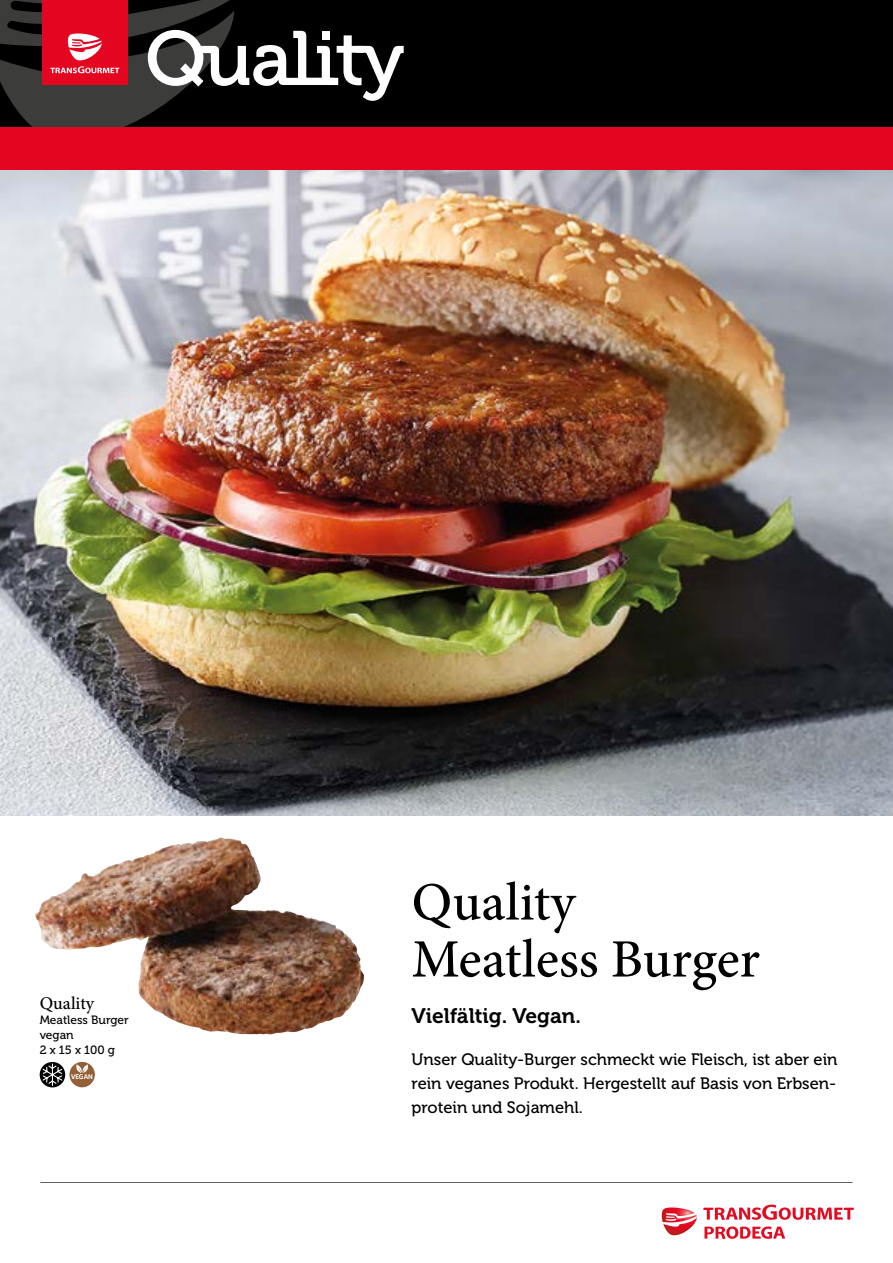
<style>
.page{position:relative;width:893px;height:1263px;background:#fff}
.page>*{position:absolute;margin:0;border:0;box-sizing:border-box;transform-origin:0 0}
.Titel_Quality{font:500 54px "Minion Pro";color:#000}
.Quality_Beschrieb{font:21px "Museo 700";color:#000}
.Titel_Quality-2{font:500 18px "Minion Pro";color:#000}
.Quality_Beschrieb-2{font:16.5px/24px "Museo 500";color:#000;text-align:justify}
.Titel_Quality-3{font:12px "Museo 500";color:#000}
.t1{font:700 7.05px "Transgourmet";color:#fff}
</style>
<div class="page">
<img style="left:0;top:170px;width:893px;height:646px">
<hr style="left:40px;top:1182px;width:813px;height:1px;background:#000">
<div style="left:0;top:0;width:893px;height:128px;background:#000"></div>
<div style="left:0;top:128px;width:893px;height:42px;background:#e40521"></div>
<svg style="left:0;top:0;width:404px;height:128px"></svg>
<svg style="left:661px;top:1204px;width:193px;height:35px"></svg>
<img style="left:35px;top:841px;width:330px;height:194px">
<div style="left:69px;top:1062px;width:26px;height:25px;background:#936037;border-radius:50%"></div>
<svg style="left:76px;top:1064px;width:12px;height:9px"></svg>
<div style="left:40px;top:1062px;width:25px;height:25px;background:#000;border-radius:50%"></div>
<svg style="left:42px;top:1063px;width:21px;height:23px"></svg>
<p class="Titel_Quality-2" style="left:40px;top:991px;width:56px">Quality</p>
<p class="Titel_Quality-3" style="left:40px;top:1014px;width:91px">Meatless Burger</p>
<p class="Titel_Quality-3" style="left:40px;top:1029px;width:36px">vegan</p>
<p class="Titel_Quality-3" style="left:40px;top:1044px;width:77px">2 x 15 x 100 g</p>
<p class="t1" style="left:71px;top:1073px;width:23px">VEGAN</p>
<p class="Titel_Quality" style="left:412px;top:866px;width:165px">Quality</p>
<p class="Titel_Quality" style="left:412px;top:923px;width:350px">Meatless Burger</p>
<p class="Quality_Beschrieb" style="left:412px;top:1004px;width:171px">Vielfältig. Vegan.</p>
<p class="Quality_Beschrieb-2" style="left:412px;top:1048px;width:427px">Unser Quality-Burger schmeckt wie Fleisch, ist aber ein rein veganes Produkt. Hergestellt auf Basis von Erbsen&shy;protein und Sojamehl.</p>
</div>
